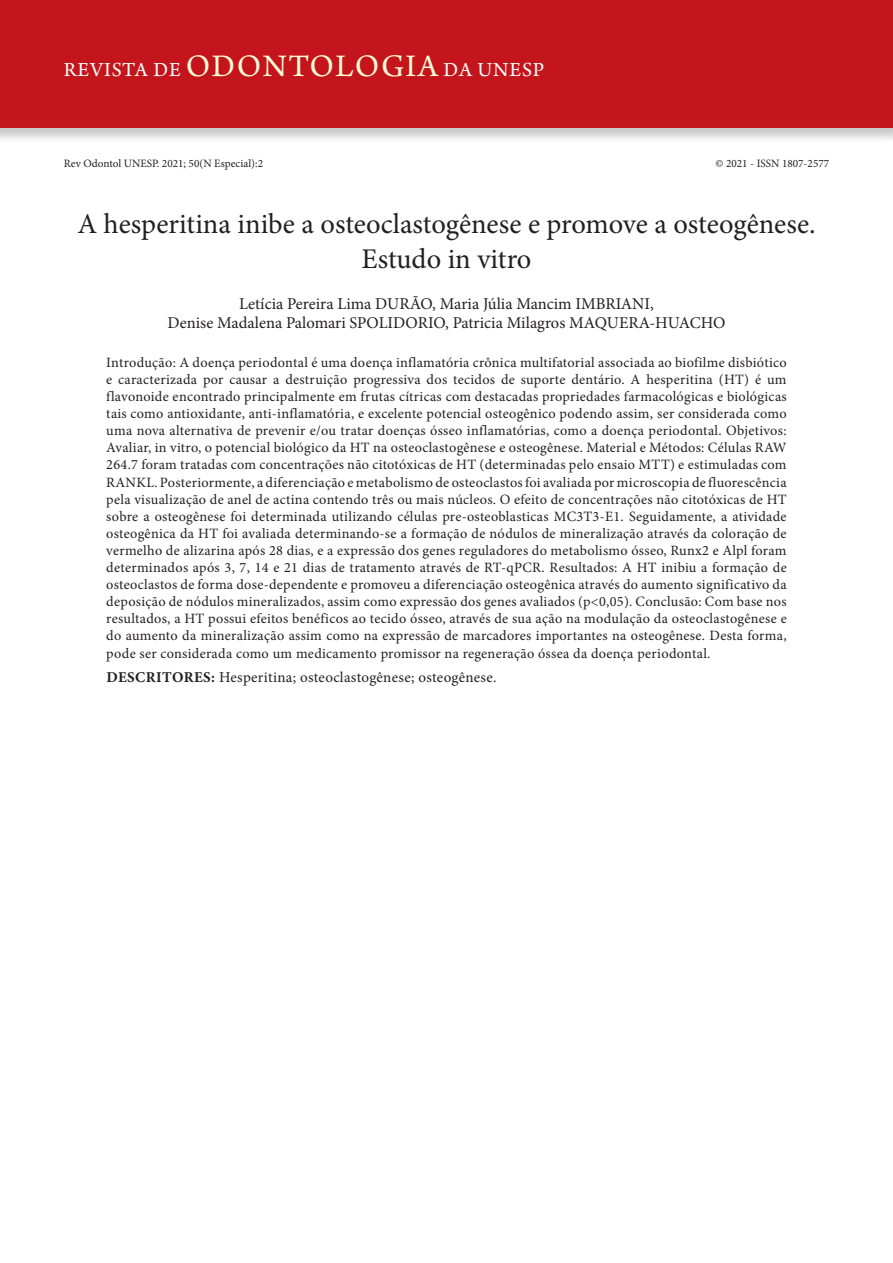
<style>
.page{position:relative;width:893px;height:1263px;background:#fff}
.page>*{position:absolute;margin:0;border:0;box-sizing:border-box;transform-origin:0 0}
.ArticleTitle{font:28.5px/34.2px "Minion Pro";color:#231f20;text-align:center}
.t1{font:21px "Arno Pro";letter-spacing:.04em;color:#fff}
.Authors{font:16.5px/19.8px "Minion Pro";color:#231f20;text-align:center}
.Keywords{font:15px "Minion Pro";letter-spacing:.02em;color:#231f20}
.Abstract{font:14.25px/17.1px "Minion Pro";letter-spacing:.02em;color:#231f20;text-align:justify}
.t2{font:11.25px "Minion Pro";color:#231f20}
.s1{font-size:33px;color:#fffcd5}
.s2{font-weight:700}
</style>
<div class="page">
<div style="left:0;top:0;width:893px;height:144px;background:#231f20;opacity:.25"></div>
<div style="left:0;top:0;width:893px;height:128px;background:#c4151c"></div>
<h2 class="t1" style="left:64px;top:58px;width:482px">REVISTA DE <span class="s1">ODONTOLOGIA</span> DA UNESP</h2>
<p class="t2" style="left:64px;top:156px;width:201px">Rev Odontol UNESP. 2021; 50(N Especial):2</p>
<p class="t2" style="left:715px;top:156px;width:115px">© 2021 - ISSN 1807-2577</p>
<p class="ArticleTitle" style="left:77px;top:207px;width:740px">A hesperitina inibe a osteoclastogênese e promove a osteogênese.<br>Estudo in vitro</p>
<p class="Authors" style="left:168px;top:293px;width:559px">Letícia Pereira Lima DURÃO, Maria Júlia Mancim IMBRIANI,<br>Denise Madalena Palomari SPOLIDORIO, Patricia Milagros MAQUERA-HUACHO</p>
<p class="Abstract" style="left:106px;top:354px;width:682px">Introdução: A doença periodontal é uma doença inflamatória crônica multifatorial associada ao biofilme disbiótico e caracterizada por causar a destruição progressiva dos tecidos de suporte dentário. A hesperitina (HT) é um flavonoide encontrado principalmente em frutas cítricas com destacadas propriedades farmacológicas e biológicas tais como antioxidante, anti-inflamatória, e excelente potencial osteogênico podendo assim, ser considerada como uma nova alternativa de prevenir e/ou tratar doenças ósseo inflamatórias, como a doença periodontal. Objetivos:<br>Avaliar, in vitro, o potencial biológico da HT na osteoclastogênese e osteogênese. Material e Métodos: Células RAW 264.7 foram tratadas com concentrações não citotóxicas de HT (determinadas pelo ensaio MTT) e estimuladas com RANKL. Posteriormente, a diferenciação e metabolismo de osteoclastos foi avaliada por microscopia de fluorescência pela visualização de anel de actina contendo três ou mais núcleos. O efeito de concentrações não citotóxicas de HT sobre a osteogênese foi determinada utilizando células pre-osteoblasticas MC3T3-E1. Seguidamente, a atividade osteogênica da HT foi avaliada determinando-se a formação de nódulos de mineralização através da coloração de vermelho de alizarina após 28 dias, e a expressão dos genes reguladores do metabolismo ósseo, Runx2 e Alpl foram determinados após 3, 7, 14 e 21 dias de tratamento através de RT-qPCR. Resultados: A HT inibiu a formação de osteoclastos de forma dose-dependente e promoveu a diferenciação osteogênica através do aumento significativo da deposição de nódulos mineralizados, assim como expressão dos genes avaliados (p&lt;0,05). Conclusão: Com base nos resultados, a HT possui efeitos benéficos ao tecido ósseo, através de sua ação na modulação da osteoclastogênese e do aumento da mineralização assim como na expressão de marcadores importantes na osteogênese. Desta forma, pode ser considerada como um medicamento promissor na regeneração óssea da doença periodontal.</p>
<p class="Keywords" style="left:106px;top:667px;width:392px"><span class="s2">DESCRITORES:</span> Hesperitina; osteoclastogênese; osteogênese.</p>
</div>
